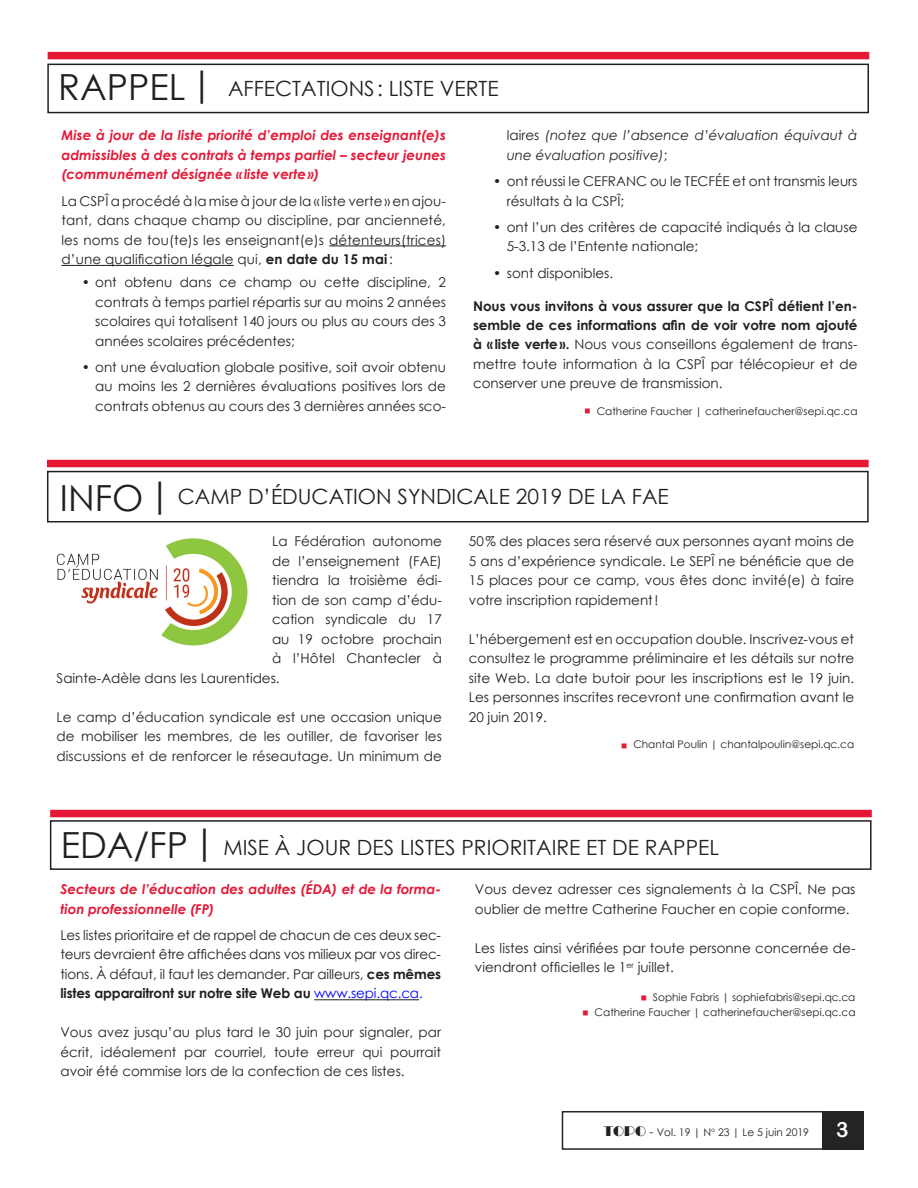
<style>
.page{position:relative;width:918px;height:1188px;background:#fff}
.page>*{position:absolute;margin:0;border:0;box-sizing:border-box;transform-origin:0 0}
.t1{font:21px "Century Gothic";color:#231f20}
.t2{font:21px "Arial Rounded MT Bold";color:#fff}
.t3{font:13.5px/19.5px "Century Gothic";color:#231f20;text-align:justify}
.t4{font:italic 700 13.5px/19.5px "Century Gothic";color:#e51836;text-align:justify}
.t5{font:italic 13.5px/19.5px "Century Gothic";color:#231f20}
.t6{font:10.5px "Century Gothic";color:#231f20}
.s1{font-size:36px}
.s2{font-weight:700}
.s3{font-style:normal}
.s4{font-size:21px;color:#e51836}
.s5{color:#00f}
.s6{font-family:"Broadway BT";font-size:13.5px}
.s7{font-size:12px}
</style>
<div class="page">
<div style="left:823px;top:1111px;width:41px;height:39px;background:#262324"></div>
<div style="left:562px;top:1111px;width:262px;height:39px;border:2px solid #262324"></div>
<div style="left:47px;top:64px;width:822px;height:49px;border:2px solid #231f20"></div>
<hr style="left:329px;top:246px;width:117px;height:1px;background:#231f20">
<hr style="left:61px;top:265px;width:173px;height:1px;background:#231f20">
<div style="left:48px;top:52px;width:821px;height:7px;background:#e51836"></div>
<div style="left:47px;top:471px;width:822px;height:51px;border:2px solid #231f20"></div>
<div style="left:47px;top:460px;width:822px;height:7px;background:#e51836"></div>
<div style="left:50px;top:820px;width:822px;height:50px;border:2px solid #231f20"></div>
<div style="left:50px;top:810px;width:822px;height:7px;background:#e51836"></div>
<hr style="left:314px;top:999px;width:105px;height:1px;background:#231f20">
<img style="left:56px;top:538px;width:192px;height:108px">
<h1 class="t1" style="left:58px;top:74px;width:442px"><span class="s1">RAPPEL|</span> AFFECTATIONS: LISTE VERTE</h1>
<p class="t4" style="left:61px;top:125px;width:386px">Mise à jour de la liste priorité d’emploi des enseignant(e)s admissibles à des contrats à temps partiel – secteur jeunes (communément désignée « liste verte»)</p>
<p class="t3" style="left:61px;top:191px;width:386px">La CSPÎ a procédé à la mise à jour de la « liste verte» en ajou&shy;tant, dans chaque champ ou discipline, par ancienneté, les noms de tou(te)s les enseignant(e)s détenteurs(trices) d’une qualification légale qui, <span class="s2">en date du 15 mai</span> :</p>
<p class="t3" style="left:95px;top:272px;width:352px;text-indent:-14px">• ont obtenu dans ce champ ou cette discipline, 2 contrats à temps partiel répartis sur au moins 2 années scolaires qui totalisent 140 jours ou plus au cours des 3 années scolaires précédentes;</p>
<p class="t3" style="left:95px;top:357px;width:352px;text-indent:-14px">• ont une évaluation globale positive, soit avoir obtenu au moins les 2 dernières évaluations positives lors de contrats obtenus au cours des 3 dernières années sco-</p>
<p class="t5" style="left:507px;top:125px;width:352px"><span class="s3">laires</span> (notez que l’absence d’évaluation équivaut à une évaluation positive)<span class="s3">;</span></p>
<p class="t3" style="left:507px;top:171px;width:352px;text-indent:-14px">• ont réussi le CEFRANC ou le TECFÉE et ont transmis leurs résultats à la CSPÎ;</p>
<p class="t3" style="left:507px;top:217px;width:352px;text-indent:-14px">• ont l’un des critères de capacité indiqués à la clause<br>5-3.13 de l’Entente nationale;</p>
<p class="t3" style="left:493px;top:263px;width:121px">• sont disponibles.</p>
<p class="t3" style="left:473px;top:296px;width:386px"><span class="s2">Nous vous invitons à vous assurer que la CSPÎ détient l’en&shy;semble de ces informations afin de voir votre nom ajouté à « liste verte».</span> Nous vous conseillons également de trans&shy;mettre toute information à la CSPÎ par télécopieur et de conserver une preuve de transmission.</p>
<p class="t6" style="left:584px;top:404px;width:275px"><span class="s4">▪</span> Catherine Faucher | catherinefaucher@sepi.qc.ca</p>
<h1 class="t1" style="left:60px;top:482px;width:610px"><span class="s1">INFO|</span> CAMP D’ÉDUCATION SYNDICALE 2019 DE LA FAE</h1>
<p class="t3" style="left:272px;top:532px;width:171px">La Fédération autonome</p>
<p class="t3" style="left:272px;top:551px;width:171px">de l’enseignement (FAE)</p>
<p class="t3" style="left:272px;top:571px;width:171px">tiendra la troisième édi-</p>
<p class="t3" style="left:272px;top:590px;width:171px">tion de son camp d’édu-</p>
<p class="t3" style="left:272px;top:610px;width:171px">cation syndicale du 17</p>
<p class="t3" style="left:272px;top:629px;width:171px">au 19 octobre prochain</p>
<p class="t3" style="left:272px;top:649px;width:171px">à l’Hôtel Chantecler à</p>
<p class="t3" style="left:57px;top:668px;width:225px">Sainte-Adèle dans les Laurentides.</p>
<p class="t3" style="left:57px;top:707px;width:387px">Le camp d’éducation syndicale est une occasion unique de mobiliser les membres, de les outiller, de favoriser les discussions et de renforcer le réseautage. Un minimum de</p>
<p class="t3" style="left:469px;top:532px;width:387px">50% des places sera réservé aux personnes ayant moins de 5 ans d’expérience syndicale. Le SEPÎ ne bénéficie que de 15 places pour ce camp, vous êtes donc invité(e) à faire votre inscription rapidement!</p>
<p class="t3" style="left:469px;top:629px;width:387px">L’hébergement est en occupation double. Inscrivez-vous et consultez le programme préliminaire et les détails sur notre site Web. La date butoir pour les inscriptions est le 19 juin.<br>Les personnes inscrites recevront une confirmation avant le 20 juin 2019.</p>
<p class="t6" style="left:621px;top:737px;width:235px"><span class="s4">▪</span> Chantal Poulin | chantalpoulin@sepi.qc.ca</p>
<h1 class="t1" style="left:61px;top:833px;width:660px"><span class="s1">EDA/FP|</span> MISE À JOUR DES LISTES PRIORITAIRE ET DE RAPPEL</h1>
<p class="t4" style="left:61px;top:879px;width:382px">Secteurs de l’éducation des adultes (ÉDA) et de la forma&shy;tion professionnelle (FP)</p>
<p class="t3" style="left:61px;top:925px;width:382px">Les listes prioritaire et de rappel de chacun de ces deux sec&shy;teurs devraient être affichées dans vos milieux par vos direc&shy;tions. À défaut, il faut les demander. Par ailleurs, <span class="s2">ces mêmes listes apparaitront sur notre site Web au</span> <span class="s5">www.sepi.qc.ca.</span></p>
<p class="t3" style="left:61px;top:1023px;width:382px">Vous avez jusqu’au plus tard le 30 juin pour signaler, par écrit, idéalement par courriel, toute erreur qui pourrait avoir été commise lors de la confection de ces listes.</p>
<p class="t3" style="left:475px;top:879px;width:382px">Vous devez adresser ces signalements à la CSPÎ. Ne pas oublier de mettre Catherine Faucher en copie conforme.</p>
<p class="t3" style="left:475px;top:938px;width:382px">Les listes ainsi vérifiées par toute personne concernée de&shy;viendront officielles le 1<sup>er</sup> juillet.</p>
<p class="t6" style="left:640px;top:990px;width:217px"><span class="s4">▪</span> Sophie Fabris | sophiefabris@sepi.qc.ca</p>
<p class="t6" style="left:582px;top:1005px;width:275px"><span class="s4">▪</span> Catherine Faucher | catherinefaucher@sepi.qc.ca</p>
<p class="t6" style="left:604px;top:1124px;width:207px"><span class="s6">TOPO</span> <span class="s7">-</span> Vol. 19 | N<sup>o</sup> 23 | Le 5 juin 2019</p>
<h1 class="t2" style="left:836px;top:1117px;width:14px">3</h1>
</div>
